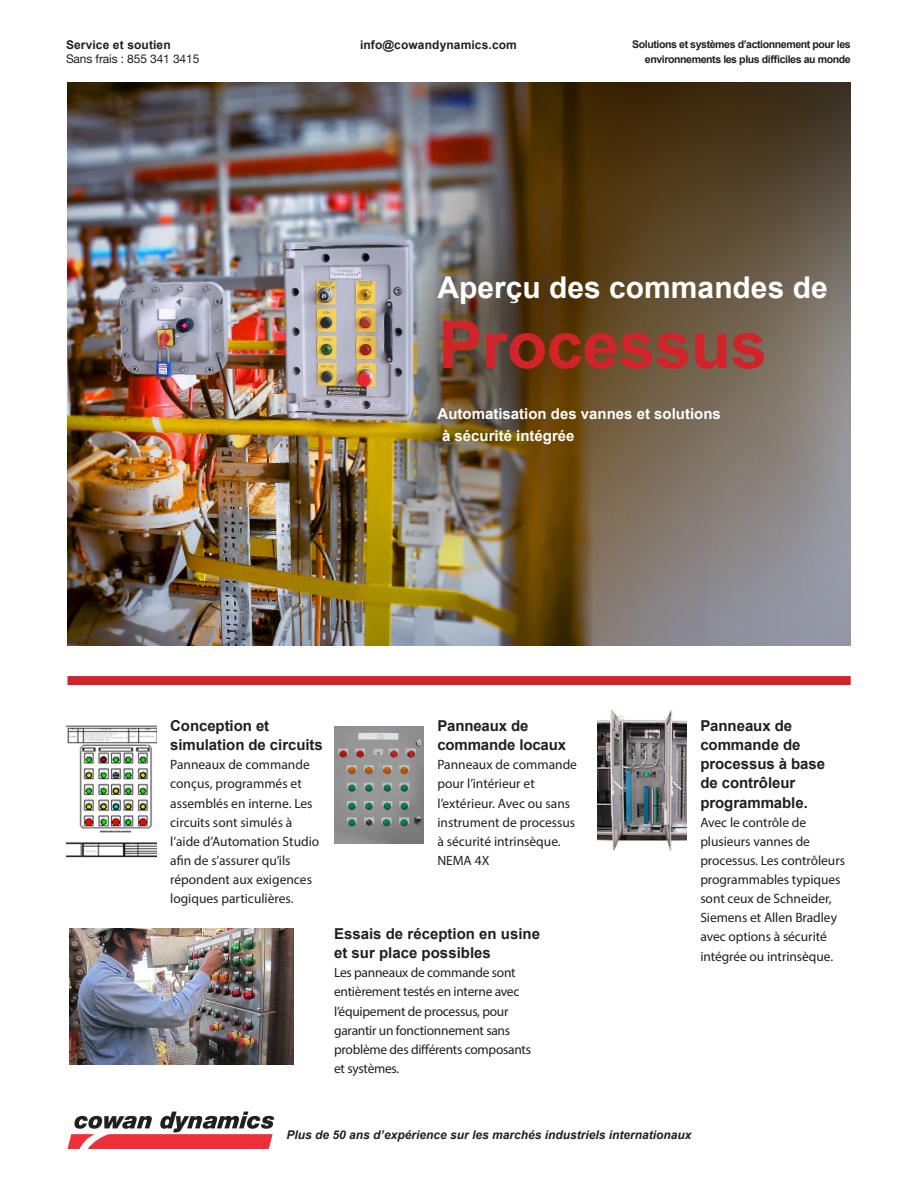
<style>
.page{position:relative;width:918px;height:1188px;background:#fff}
.page>*{position:absolute;margin:0;border:0;box-sizing:border-box;transform-origin:0 0}
.t1{font:700 66px "Arial";letter-spacing:-.01em;color:#d1232a}
.t2{font:700 30px "Arial";color:#fff}
.t3{font:700 15px/19.2px "Arial";letter-spacing:-.005em;color:#231f20}
.t4{font:700 15px "Arial";color:#fff}
.t5{font:13.5px/19.2px "Myriad Pro";letter-spacing:-.005em;color:#231f20}
.t6{font:italic 700 12px "Arial";color:#231f20}
.t7{font:700 12px "Arial";letter-spacing:.01em;color:#231f20}
.t8{font:12px "Helvetica Neue";letter-spacing:-.01em;color:#231f20}
.t9{font:700 10.65px "Arial";letter-spacing:-.04em;color:#231f20}
</style>
<div class="page">
<svg style="left:68px;top:1112px;width:206px;height:37px"></svg>
<img style="left:68px;top:82px;width:782px;height:564px">
<div style="left:68px;top:676px;width:783px;height:9px;background:#d1232a"></div>
<img style="left:597px;top:709px;width:90px;height:141px">
<img style="left:334px;top:726px;width:90px;height:118px">
<img style="left:66px;top:725px;width:91px;height:133px">
<img style="left:69px;top:928px;width:225px;height:136px">
<p class="t7" style="left:66px;top:36px;width:106px">Service et soutien</p>
<p class="t7" style="left:360px;top:36px;width:158px">info@cowandynamics.com</p>
<p class="t8" style="left:66px;top:52px;width:135px">Sans frais : 855 341 3415</p>
<p class="t9" style="left:632px;top:37px;width:220px">Solutions et systèmes d’actionnement pour les</p>
<p class="t9" style="left:645px;top:51px;width:207px">environnements les plus difficiles au monde</p>
<p class="t2" style="left:438px;top:267px;width:392px">Aperçu des commandes de</p>
<p class="t1" style="left:439px;top:298px;width:330px">Processus</p>
<p class="t4" style="left:438px;top:403px;width:285px">Automatisation des vannes et solutions</p>
<p class="t4" style="left:442px;top:425px;width:134px">à sécurité intégrée</p>
<p class="t3" style="left:170px;top:716px;width:154px">Conception et simulation de circuits</p>
<p class="t5" style="left:170px;top:755px;width:151px">Panneaux de commande conçus, programmés et assemblés en interne. Les circuits sont simulés à l’aide d’Automation Studio afin de s’assurer qu’ils répondent aux exigences logiques particulières.</p>
<p class="t3" style="left:437px;top:716px;width:130px">Panneaux de commande locaux</p>
<p class="t5" style="left:437px;top:755px;width:141px">Panneaux de commande pour l’intérieur et l’extérieur. Avec ou sans instrument de processus à sécurité intrinsèque.<br>NEMA 4X</p>
<p class="t3" style="left:334px;top:924px;width:207px">Essais de réception en usine et sur place possibles</p>
<p class="t5" style="left:334px;top:963px;width:199px">Les panneaux de commande sont entièrement testés en interne avec l’équipement de processus, pour garantir un fonctionnement sans problème des différents composants et systèmes.</p>
<p class="t3" style="left:700px;top:716px;width:126px">Panneaux de commande de processus à base de contrôleur programmable.</p>
<p class="t5" style="left:700px;top:812px;width:146px">Avec le contrôle de plusieurs vannes de processus. Les contrôleurs programmables typiques sont ceux de Schneider,<br>Siemens et Allen Bradley avec options à sécurité intégrée ou intrinsèque.</p>
<p class="t6" style="left:287px;top:1127px;width:406px">Plus de 50 ans d’expérience sur les marchés industriels internationaux</p>
</div>
